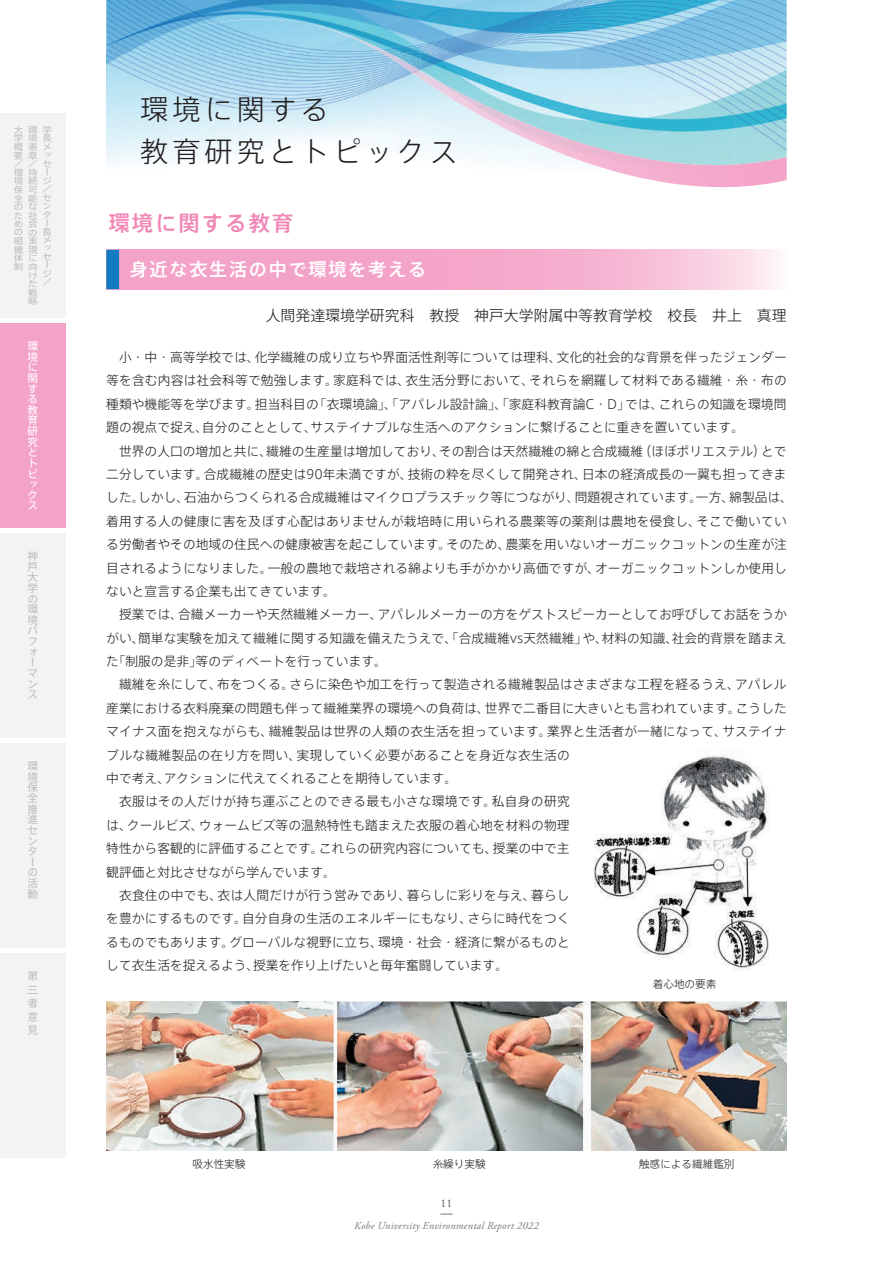
<style>
.page{position:relative;width:893px;height:1263px;background:#fff}
.page>*{position:absolute;margin:0;border:0;box-sizing:border-box;transform-origin:0 0}
.t1{font:300 28.2px/41.4px "Axis Std";letter-spacing:.14em;color:#231f20}
.t2{font:500 21.3px "Axis Std";letter-spacing:.1em;color:#f287b6}
.t3{font:500 18px "Axis Std";letter-spacing:.1em;color:#fff}
.t4{font:300 14.85px "Axis Std";color:#231f20}
.t5{font:300 12.75px/23.4px "Axis Std";color:#231f20;text-align:justify}
.t6{font:300 12.75px "Axis Std";letter-spacing:.02em;color:#231f20}
.t7{font:11.7px "Adobe Garamond Pro";color:#57585a}
.t8{font:italic 10.65px "Adobe Garamond Pro";letter-spacing:.02em;color:#76787b}
.t9{font:10.65px/10.6px "Axis Std";color:#bcbdc0}
.t10{font:300 10.65px "Axis Std";color:#231f20}
.t11{font:10.65px/10.6px "Axis Std";color:#fff}
.t12{font:8.7px/8.6px "Axis Std";color:#bcbdc0;text-align:justify;scale:1.1 1}
</style>
<div class="page">
<svg style="left:119px;top:250px;width:658px;height:39px;background:#f5b0cf"></svg>
<div style="left:106px;top:250px;width:13px;height:39px;background:#107bc1"></div>
<img style="left:594px;top:755px;width:175px;height:215px">
<img style="left:106px;top:1002px;width:681px;height:148px">
<img style="left:106px;top:0;width:681px;height:188px">
<img style="left:525px;top:123px;width:105px;height:52px">
<img style="left:630px;top:156px;width:157px;height:31px">
<img style="left:420px;top:71px;width:105px;height:67px">
<img style="left:368px;top:43px;width:53px;height:36px">
<img style="left:110px;top:19px;width:258px;height:31px">
<div style="left:0;top:114px;width:66px;height:204px;background:#f2f3f4"></div>
<div style="left:0;top:324px;width:66px;height:204px;background:#f4a3c8"></div>
<div style="left:0;top:534px;width:66px;height:204px;background:#f2f3f4"></div>
<div style="left:0;top:744px;width:66px;height:204px;background:#f2f3f4"></div>
<div style="left:0;top:954px;width:66px;height:204px;background:#f2f3f4"></div>
<svg style="left:440px;top:1214px;width:13px;height:1px"></svg>
<p class="t12" style="left:14px;top:125px;width:10px">大学概要／環境保全のための組織体制</p>
<p class="t12" style="left:28px;top:125px;width:10px">環境憲章／持続可能な社会の実現に向けた戦略</p>
<p class="t12" style="left:43px;top:125px;width:10px;text-align:left">学長メッセージ／センター長メッセージ／</p>
<p class="t11" style="left:28px;top:340px;width:12px">環境に関する教育研究とトピックス</p>
<p class="t9" style="left:28px;top:550px;width:12px">神戸大学の環境パフォーマンス</p>
<p class="t9" style="left:28px;top:760px;width:12px">環境保全推進センターの活動</p>
<p class="t9" style="left:28px;top:969px;width:12px;line-height:13.5px;text-align:justify">第三者意見</p>
<h1 class="t1" style="left:140px;top:87px;width:319px">環境に関する<br>教育研究とトピックス</h1>
<h2 class="t2" style="left:108px;top:207px;width:186px">環境に関する教育</h2>
<h3 class="t3" style="left:130px;top:256px;width:298px">身近な衣生活の中で環境を考える</h3>
<p class="t4" style="left:266px;top:305px;width:522px">人間発達環境学研究科　教授　神戸大学附属中等教育学校　校長　井上　真理</p>
<p class="t5" style="left:106px;top:345px;width:682px;text-indent:13px">小・中・高等学校では、化学繊維の成り立ちや界面活性剤等については理科、文化的社会的な背景を伴ったジェンダー等を含む内容は社会科等で勉強します。家庭科では、衣生活分野において、それらを網羅して材料である繊維・糸・布の種類や機能等を学びます。担当科目の「衣環境論」、「アパレル設計論」、「家庭科教育論C・D」では、これらの知識を環境問題の視点で捉え、自分のこととして、サステイナブルな生活へのアクションに繋げることに重きを置いています。</p>
<p class="t5" style="left:106px;top:438px;width:688px;text-align:left;text-indent:13px">世界の人口の増加と共に、繊維の生産量は増加しており、その割合は天然繊維の綿と合成繊維（ほぼポリエステル）とで二分しています。合成繊維の歴史は90年未満ですが、技術の粋を尽くして開発され、日本の経済成長の一翼も担ってきました。しかし、石油からつくられる合成繊維はマイクロプラスチック等につながり、問題視されています。一方、綿製品は、着用する人の健康に害を及ぼす心配はありませんが栽培時に用いられる農薬等の薬剤は農地を侵食し、そこで働いている労働者やその地域の住民への健康被害を起こしています。そのため、農薬を用いないオーガニックコットンの生産が注目されるようになりました。一般の農地で栽培される綿よりも手がかかり高価ですが、オーガニックコットンしか使用しないと宣言する企業も出てきています。</p>
<p class="t5" style="left:106px;top:602px;width:682px;text-indent:13px">授業では、合繊メーカーや天然繊維メーカー、アパレルメーカーの方をゲストスピーカーとしてお呼びしてお話をうかがい、簡単な実験を加えて繊維に関する知識を備えたうえで、「合成繊維vs天然繊維」や、材料の知識、社会的背景を踏まえた「制服の是非」等のディベートを行っています。</p>
<p class="t5" style="left:119px;top:672px;width:669px">繊維を糸にして、布をつくる。さらに染色や加工を行って製造される繊維製品はさまざまな工程を経るうえ、アパレル</p>
<p class="t5" style="left:106px;top:695px;width:682px">産業における衣料廃棄の問題も伴って繊維業界の環境への負荷は、世界で二番目に大きいとも言われています。こうした</p>
<p class="t5" style="left:106px;top:719px;width:682px">マイナス面を抱えながらも、繊維製品は世界の人類の衣生活を担っています。業界と生活者が一緒になって、サステイナ</p>
<p class="t6" style="left:106px;top:745px;width:465px">ブルな繊維製品の在り方を問い、実現していく必要があることを身近な衣生活の</p>
<p class="t5" style="left:106px;top:766px;width:352px">中で考え、アクションに代えてくれることを期待しています。</p>
<p class="t6" style="left:119px;top:792px;width:452px">衣服はその人だけが持ち運ぶことのできる最も小さな環境です。私自身の研究</p>
<p class="t5" style="left:106px;top:812px;width:465px">は、クールビズ、ウォームビズ等の温熱特性も踏まえた衣服の着心地を材料の物理</p>
<p class="t5" style="left:106px;top:836px;width:465px">特性から客観的に評価することです。これらの研究内容についても、授業の中で主</p>
<p class="t5" style="left:106px;top:859px;width:231px">観評価と対比させながら学んでいます。</p>
<p class="t5" style="left:119px;top:883px;width:452px">衣食住の中でも、衣は人間だけが行う営みであり、暮らしに彩りを与え、暮らし</p>
<p class="t5" style="left:106px;top:906px;width:465px">を豊かにするものです。自分自身の生活のエネルギーにもなり、さらに時代をつく</p>
<p class="t5" style="left:106px;top:929px;width:465px">るものでもあります。グローバルな視野に立ち、環境・社会・経済に繋がるものと</p>
<p class="t5" style="left:106px;top:953px;width:403px">して衣生活を捉えるよう、授業を作り上げたいと毎年奮闘しています。</p>
<p class="t10" style="left:653px;top:976px;width:65px">着心地の要素</p>
<p class="t10" style="left:192px;top:1156px;width:55px">吸水性実験</p>
<p class="t10" style="left:433px;top:1156px;width:55px">糸繰り実験</p>
<p class="t10" style="left:639px;top:1156px;width:97px">触感による繊維鑑別</p>
<p class="t7" style="left:441px;top:1196px;width:13px">11</p>
<p class="t8" style="left:354px;top:1219px;width:186px">Kobe University Environmental Report 2022</p>
</div>
